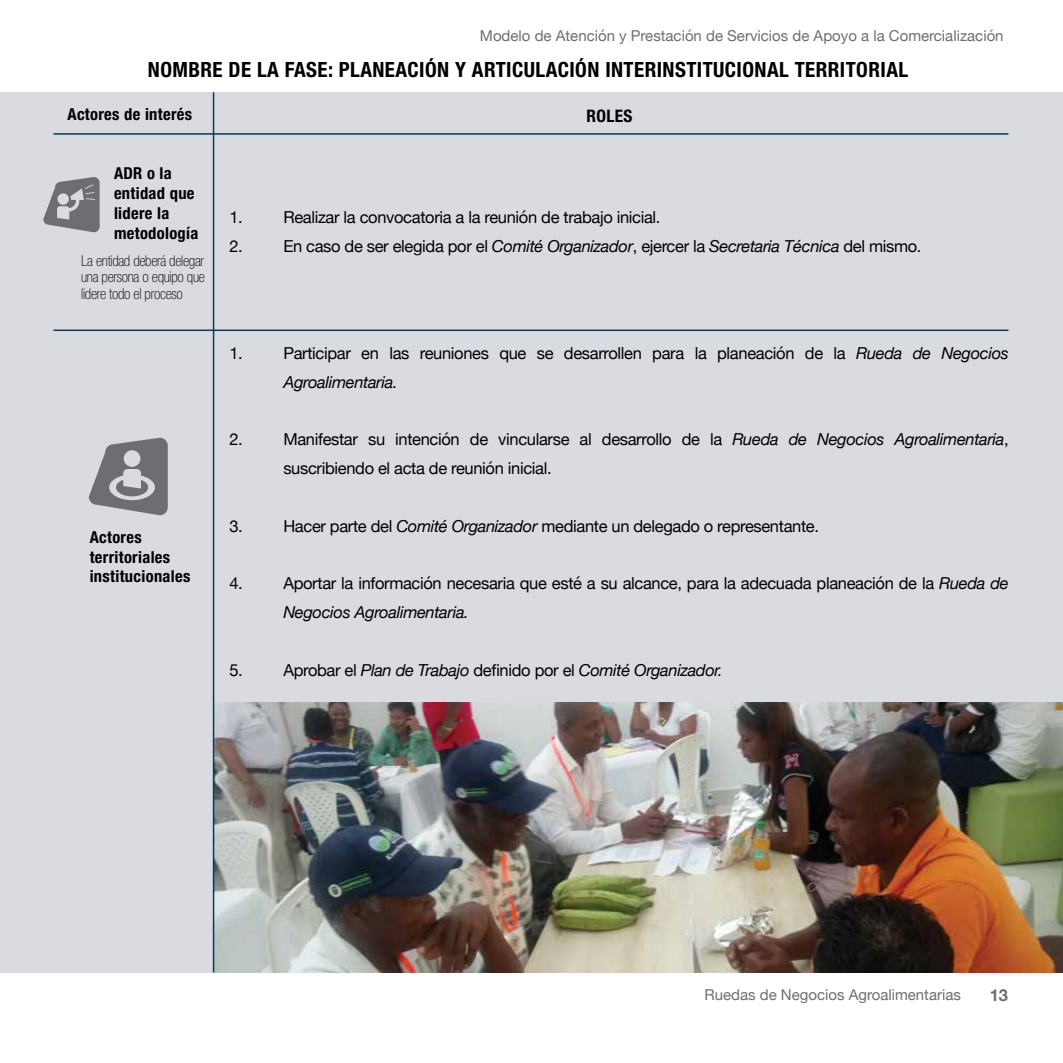
<style>
.page{position:relative;width:1063px;height:1063px;background:#fff}
.page>*{position:absolute;margin:0;border:0;box-sizing:border-box;transform-origin:0 0}
.t1{font:700 condensed 21px "Helvetica Neue";letter-spacing:.02em;color:#000}
.t2{font:700 condensed 17.25px "Helvetica Neue";letter-spacing:.02em;color:#000}
.t3{font:16.5px/28.8px "Helvetica Neue";letter-spacing:-.02em;color:#000}
.t4{font:700 condensed 16.5px/19.8px "Helvetica Neue";letter-spacing:.02em;color:#000}
.t5{font:italic 16.5px "Helvetica Neue";letter-spacing:-.02em;color:#000}
.t6{font:700 16.5px "Helvetica Neue";color:#6d6e71}
.t7{font:15px "Helvetica Neue";color:#6d6e71}
.t8{font:100 condensed 15px/16.8px "Helvetica Neue";letter-spacing:-.02em;color:#000;text-align:justify}
.s1{font-style:italic}
.s2{font-style:normal}
</style>
<div class="page">
<div style="left:0;top:92px;width:1063px;height:880px;background:#dadbe0"></div>
<hr style="left:54px;top:133px;width:955px;height:2px;background:#053c57">
<hr style="left:54px;top:330px;width:955px;height:1px;background:#053c57">
<svg style="left:43px;top:177px;width:57px;height:55px"></svg>
<img style="left:214px;top:703px;width:849px;height:269px">
<svg style="left:89px;top:438px;width:79px;height:77px"></svg>
<hr style="left:213px;top:92px;width:1px;height:880px;background:#053c57">
<p class="t7" style="left:480px;top:25px;width:525px">Modelo de Atención y Prestación de Servicios de Apoyo a la Comercialización</p>
<p class="t1" style="left:148px;top:57px;width:762px">NOMBRE DE LA FASE: PLANEACIÓN Y ARTICULACIÓN INTERINSTITUCIONAL TERRITORIAL</p>
<p class="t4" style="left:68px;top:104px;width:126px">Actores de interés</p>
<p class="t2" style="left:587px;top:106px;width:47px">ROLES</p>
<p class="t4" style="left:114px;top:163px;width:86px">ADR o la entidad que lidere la metodología</p>
<p class="t8" style="left:81px;top:252px;width:125px">La entidad deberá delegar una persona o equipo que lidere todo el proceso</p>
<p class="t4" style="left:90px;top:527px;width:102px">Actores territoriales institucionales</p>
<p class="t3" style="left:229px;top:204px;width:15px">1.</p>
<p class="t3" style="left:283px;top:204px;width:379px">Realizar la convocatoria a la reunión de trabajo inicial.</p>
<p class="t3" style="left:229px;top:233px;width:15px">2.</p>
<p class="t3" style="left:283px;top:233px;width:640px">En caso de ser elegida por el <span class="s1">Comité Organizador</span>, ejercer la <span class="s1">Secretaria Técnica</span> del mismo.</p>
<p class="t3" style="left:229px;top:339px;width:15px">1.</p>
<p class="t3" style="left:283px;top:339px;width:727px">Participar en las reuniones que se desarrollen para la planeación de la <span class="s1">Rueda de Negocios<br>Agroalimentaria.</span></p>
<p class="t3" style="left:229px;top:426px;width:15px">2.</p>
<p class="t3" style="left:283px;top:426px;width:727px">Manifestar su intención de vincularse al desarrollo de la <span class="s1">Rueda de Negocios Agroalimentaria</span>, suscribiendo el acta de reunión inicial.</p>
<p class="t3" style="left:229px;top:512px;width:15px">3.</p>
<p class="t3" style="left:283px;top:512px;width:537px">Hacer parte del <span class="s1">Comité Organizador</span> mediante un delegado o representante.</p>
<p class="t3" style="left:229px;top:570px;width:15px">4.</p>
<p class="t3" style="left:283px;top:570px;width:727px">Aportar la información necesaria que esté a su alcance, para la adecuada planeación de la <span class="s1">Rueda de<br>Negocios Agroalimentaria.</span></p>
<p class="t3" style="left:229px;top:656px;width:15px">5.</p>
<p class="t5" style="left:283px;top:658px;width:441px"><span class="s2">Aprobar el</span> Plan de Trabajo <span class="s2">definido por el</span> Comité Organizador.</p>
<p class="t7" style="left:705px;top:984px;width:258px">Ruedas de Negocios Agroalimentarias</p>
<p class="t6" style="left:990px;top:983px;width:20px">13</p>
</div>
